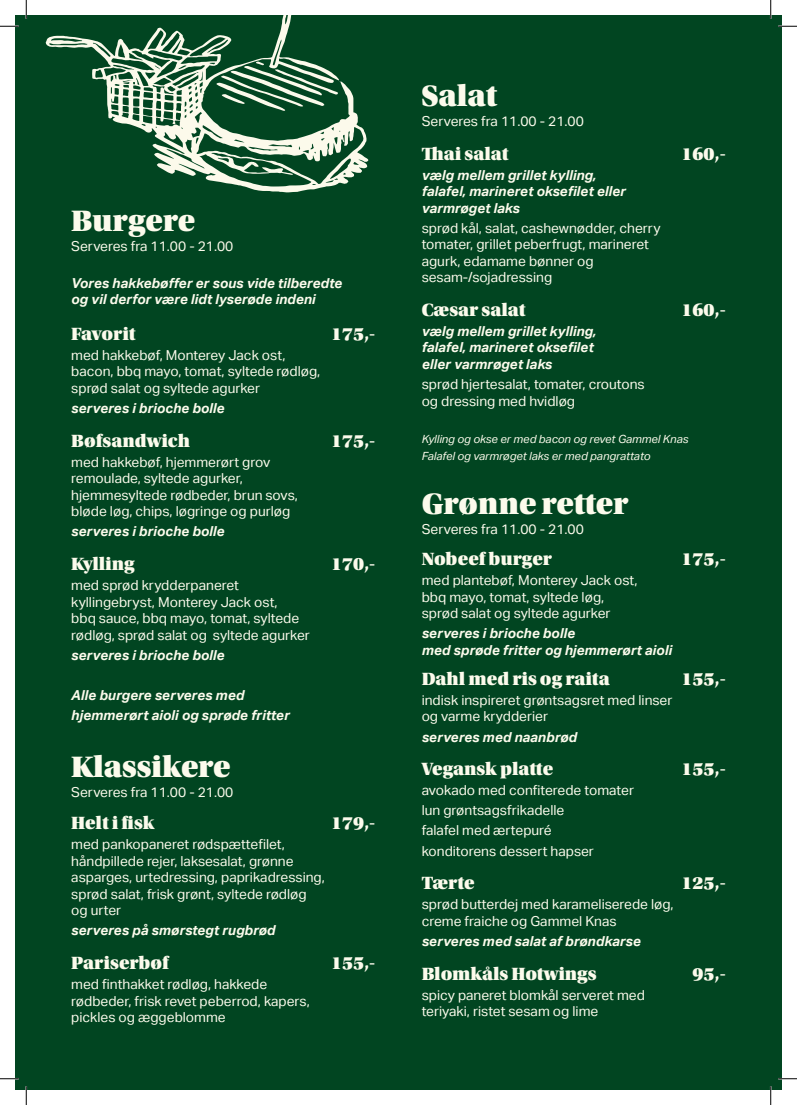
<style>
.page{position:relative;width:797px;height:1105px;background:#fff}
.page>*{position:absolute;margin:0;border:0;box-sizing:border-box;transform-origin:0 0}
.t1{font:31.25px "Utopia Std Black Headline";color:#fcfbec}
.Ret_overskrift{font:18.75px "Utopia Std Black Headline";color:#fcfbec}
.Brødtekst{font:13.75px/16.5px "Aktiv Grotesk";color:#fcfbec}
.Brødtekst-2{font:italic 700 13.75px/16.5px "Aktiv Grotesk";color:#fcfbec}
.Brødtekst-3{font:italic 11.25px "Aktiv Grotesk";color:#fcfbec}
</style>
<div class="page">
<div style="left:16px;top:16px;width:765px;height:1073px;background:#014521"></div>
<svg style="left:45px;top:16px;width:323px;height:177px"></svg>
<svg style="left:216px;top:61px;width:124px;height:50px"></svg>
<svg style="left:0;top:25px;width:19px;height:2px"></svg>
<svg style="left:778px;top:25px;width:19px;height:2px"></svg>
<svg style="left:0;top:1078px;width:19px;height:1px"></svg>
<svg style="left:778px;top:1078px;width:19px;height:1px"></svg>
<svg style="left:25px;top:0;width:2px;height:19px"></svg>
<svg style="left:25px;top:1086px;width:2px;height:19px"></svg>
<svg style="left:770px;top:0;width:1px;height:19px"></svg>
<svg style="left:770px;top:1086px;width:1px;height:19px"></svg>
<p class="t1" style="left:71px;top:205px;width:125px">Burgere</p>
<p class="Brødtekst" style="left:71px;top:238px;width:164px">Serveres fra 11.00 - 21.00</p>
<p class="Brødtekst-2" style="left:71px;top:275px;width:272px">Vores hakkebøffer er sous vide tilberedte og vil derfor være lidt lyserøde indeni</p>
<p class="Ret_overskrift" style="left:71px;top:324px;width:66px">Favorit</p>
<p class="Ret_overskrift" style="left:331px;top:324px;width:46px">175,-</p>
<p class="Brødtekst" style="left:71px;top:347px;width:250px">med hakkebøf, Monterey Jack ost, bacon, bbq mayo, tomat, syltede rødløg, sprød salat og syltede agurker</p>
<p class="Brødtekst-2" style="left:71px;top:400px;width:155px">serveres i brioche bolle</p>
<p class="Ret_overskrift" style="left:71px;top:431px;width:120px">Bøfsandwich</p>
<p class="Ret_overskrift" style="left:331px;top:431px;width:46px">175,-</p>
<p class="Brødtekst" style="left:71px;top:454px;width:228px">med hakkebøf, hjemmerørt grov remoulade, syltede agurker, hjemmesyltede rødbeder, brun sovs, bløde løg, chips, løgringe og purløg</p>
<p class="Brødtekst-2" style="left:71px;top:523px;width:155px">serveres i brioche bolle</p>
<p class="Ret_overskrift" style="left:71px;top:554px;width:65px">Kylling</p>
<p class="Ret_overskrift" style="left:331px;top:554px;width:46px">170,-</p>
<p class="Brødtekst" style="left:71px;top:577px;width:240px">med sprød krydderpaneret kyllingebryst, Monterey Jack ost,<br>bbq sauce, bbq mayo, tomat, syltede rødløg, sprød salat og syltede agurker</p>
<p class="Brødtekst-2" style="left:71px;top:647px;width:155px">serveres i brioche bolle</p>
<p class="Brødtekst-2" style="left:71px;top:687px;width:174px">Alle burgere serveres med</p>
<p class="Brødtekst-2" style="left:71px;top:707px;width:220px">hjemmerørt aioli og sprøde fritter</p>
<p class="t1" style="left:71px;top:751px;width:161px">Klassikere</p>
<p class="Brødtekst" style="left:71px;top:784px;width:164px">Serveres fra 11.00 - 21.00</p>
<p class="Ret_overskrift" style="left:71px;top:813px;width:85px">Helt i fisk</p>
<p class="Ret_overskrift" style="left:331px;top:813px;width:46px">179,-</p>
<p class="Brødtekst" style="left:71px;top:836px;width:255px">med pankopaneret rødspættefilet, håndpillede rejer, laksesalat, grønne asparges, urtedressing, paprikadressing, sprød salat, frisk grønt, syltede rødløg og urter</p>
<p class="Brødtekst-2" style="left:71px;top:922px;width:206px">serveres på smørstegt rugbrød</p>
<p class="Ret_overskrift" style="left:71px;top:953px;width:99px">Pariserbøf</p>
<p class="Ret_overskrift" style="left:331px;top:953px;width:46px">155,-</p>
<p class="Brødtekst" style="left:71px;top:976px;width:240px">med finthakket rødløg, hakkede rødbeder, frisk revet peberrod, kapers, pickles og æggeblomme</p>
<p class="t1" style="left:422px;top:79px;width:77px">Salat</p>
<p class="Brødtekst" style="left:422px;top:113px;width:164px">Serveres fra 11.00 - 21.00</p>
<p class="Ret_overskrift" style="left:422px;top:144px;width:88px">Thai salat</p>
<p class="Ret_overskrift" style="left:681px;top:144px;width:46px">160,-</p>
<p class="Brødtekst-2" style="left:422px;top:167px;width:206px">vælg mellem grillet kylling, falafel, marineret oksefilet eller varmrøget laks</p>
<p class="Brødtekst" style="left:422px;top:220px;width:240px">sprød kål, salat, cashewnødder, cherry tomater, grillet peberfrugt, marineret agurk, edamame bønner og sesam-/sojadressing</p>
<p class="Ret_overskrift" style="left:422px;top:300px;width:105px">Cæsar salat</p>
<p class="Ret_overskrift" style="left:681px;top:300px;width:46px">160,-</p>
<p class="Brødtekst-2" style="left:422px;top:323px;width:176px">vælg mellem grillet kylling, falafel, marineret oksefilet eller varmrøget laks</p>
<p class="Brødtekst" style="left:422px;top:376px;width:225px">sprød hjertesalat, tomater, croutons og dressing med hvidløg</p>
<p class="Brødtekst-3" style="left:422px;top:432px;width:268px">Kylling og okse er med bacon og revet Gammel Knas</p>
<p class="Brødtekst-3" style="left:422px;top:449px;width:230px">Falafel og varmrøget laks er med pangrattato</p>
<p class="t1" style="left:422px;top:488px;width:208px">Grønne retter</p>
<p class="Brødtekst" style="left:422px;top:521px;width:164px">Serveres fra 11.00 - 21.00</p>
<p class="Ret_overskrift" style="left:422px;top:549px;width:132px">Nobeef burger</p>
<p class="Ret_overskrift" style="left:681px;top:549px;width:46px">175,-</p>
<p class="Brødtekst" style="left:422px;top:572px;width:217px">med plantebøf, Monterey Jack ost, bbq mayo, tomat, syltede løg, sprød salat og syltede agurker</p>
<p class="Brødtekst-2" style="left:422px;top:625px;width:252px">serveres i brioche bolle<br>med sprøde fritter og hjemmerørt aioli</p>
<p class="Ret_overskrift" style="left:422px;top:669px;width:189px">Dahl med ris og raita</p>
<p class="Ret_overskrift" style="left:681px;top:669px;width:46px">155,-</p>
<p class="Brødtekst" style="left:422px;top:692px;width:252px">indisk inspireret grøntsagsret med linser og varme krydderier</p>
<p class="Brødtekst-2" style="left:422px;top:728px;width:157px">serveres med naanbrød</p>
<p class="Ret_overskrift" style="left:422px;top:759px;width:133px">Vegansk platte</p>
<p class="Ret_overskrift" style="left:681px;top:759px;width:46px">155,-</p>
<p class="Brødtekst" style="left:422px;top:782px;width:214px">avokado med confiterede tomater</p>
<p class="Brødtekst" style="left:422px;top:802px;width:144px">lun grøntsagsfrikadelle</p>
<p class="Brødtekst" style="left:422px;top:822px;width:131px">falafel med ærtepuré</p>
<p class="Brødtekst" style="left:422px;top:842px;width:174px">konditorens dessert hapser</p>
<p class="Ret_overskrift" style="left:422px;top:873px;width:54px">Tærte</p>
<p class="Ret_overskrift" style="left:681px;top:873px;width:46px">125,-</p>
<p class="Brødtekst" style="left:422px;top:896px;width:253px">sprød butterdej med karameliserede løg, creme fraiche og Gammel Knas</p>
<p class="Brødtekst-2" style="left:422px;top:933px;width:221px">serveres med salat af brøndkarse</p>
<p class="Ret_overskrift" style="left:422px;top:964px;width:176px">Blomkåls Hotwings</p>
<p class="Ret_overskrift" style="left:692px;top:964px;width:35px">95,-</p>
<p class="Brødtekst" style="left:422px;top:987px;width:225px">spicy paneret blomkål serveret med teriyaki, ristet sesam og lime</p>
</div>
